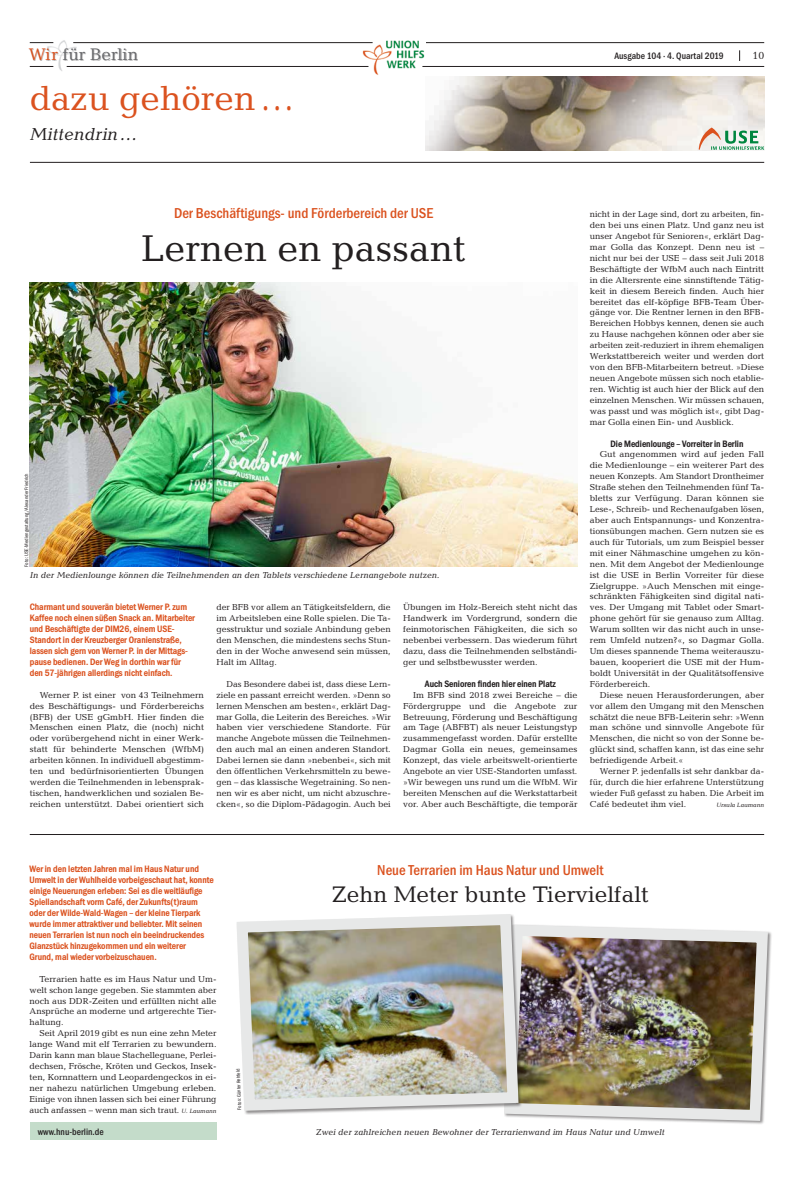
<style>
.page{position:relative;width:794px;height:1179px;background:#fff}
.page>*{position:absolute;margin:0;border:0;box-sizing:border-box;transform-origin:0 0}
.t1{font:37.62px "Candida Std";color:#231f20}
.t2{font:35px "Candida Std";color:#db521f}
.t3{font:22.75px "Candida Std";color:#231f20}
.t4{font:italic 17.5px "Candida Std";color:#231f20}
.t5{font:16.97px "Candida Std";color:#67686b}
.t6{font:700 14.88px "Franklin Gothic Cond";color:#db521f}
.t7{font:10.5px "Candida Std";color:#231f20}
.t8{font:800 9.62px/10.9px "Franklin Gothic Cond";color:#db521f}
.t9{font:800 9.62px "Franklin Gothic Cond";color:#231f20}
.t10{font:700 9.62px "Franklin Gothic Cond";color:#231f20}
.t11{font:8.75px/10.9px "Candida Std";color:#231f20;text-align:justify}
.t12{font:italic 8.75px "Candida Std";color:#231f20}
.t13{font:italic 6.12px "Candida Std";color:#231f20}
.t14{font:5.25px "Franklin Gothic Cond";color:#231f20}
.s1{color:#db521f}
.s2{font-style:italic;font-size:6.12px}
</style>
<div class="page">
<img style="left:46px;top:40px;width:31px;height:31px">
<div style="left:29px;top:48px;width:109px;height:13px;background:#231f20;opacity:.3"></div>
<hr style="left:425px;top:42px;width:339px;height:1px;background:#231f20">
<img style="left:362px;top:40px;width:63px;height:35px">
<hr style="left:73px;top:42px;width:299px;height:1px;background:#231f20">
<svg style="left:30px;top:42px;width:23px;height:1px"></svg>
<svg style="left:30px;top:66px;width:23px;height:1px"></svg>
<hr style="left:67px;top:66px;width:301px;height:1px;background:#231f20">
<hr style="left:422px;top:66px;width:342px;height:1px;background:#231f20">
<hr style="left:30px;top:162px;width:734px;height:1px;background:#231f20">
<img style="left:426px;top:76px;width:338px;height:75px">
<svg style="left:698px;top:127px;width:66px;height:23px"></svg>
<img style="left:30px;top:283px;width:547px;height:283px">
<hr style="left:30px;top:834px;width:734px;height:1px;background:#231f20">
<img style="left:505px;top:925px;width:267px;height:199px">
<img style="left:236px;top:914px;width:288px;height:202px">
<div style="left:30px;top:1122px;width:186px;height:17px;background:#c4dcca"></div>
<h3 class="t5" style="left:29px;top:45px;width:111px"><span class="s1">Wir</span> für Berlin</h3>
<p class="t10" style="left:614px;top:50px;width:111px">Ausgabe 104 · 4. Quartal 2019</p>
<p class="t7" style="left:752px;top:49px;width:13px">10</p>
<h2 class="t2" style="left:30px;top:78px;width:266px">dazu gehören…</h2>
<h3 class="t4" style="left:30px;top:124px;width:109px">Mittendrin…</h3>
<h3 class="t6" style="left:174px;top:204px;width:261px">Der Beschäftigungs- und Förderbereich der USE</h3>
<p class="t14" style="left:23px;top:566px;width:95px;rotate:-90deg">Foto: USE-Mediengestaltung /Alexander Friedrich</p>
<h1 class="t1" style="left:141px;top:227px;width:326px">Lernen en passant</h1>
<p class="t12" style="left:30px;top:569px;width:411px">In der Medienlounge können die Teilnehmenden an den Tablets verschiedene Lernangebote nutzen.</p>
<p class="t8" style="left:30px;top:601px;width:167px">Charmant und souverän bietet Werner P. zum Kaffee noch einen süßen Snack an. Mitarbeiter und Beschäftigte der DIM26, einem USE-Standort in der Kreuzberger Oranienstraße, lassen sich gern von Werner P. in der Mittags&shy;pause bedienen. Der Weg in dorthin war für den 57-jährigen allerdings nicht einfach.</p>
<p class="t11" style="left:30px;top:689px;width:176px;text-indent:10px">Werner P. ist einer von 43 Teilnehmern des Beschäftigungs- und Förderbereichs (BFB) der USE gGmbH. Hier finden die Menschen einen Platz, die (noch) nicht oder vorübergehend nicht in einer Werk&shy;statt für behinderte Menschen (WfbM) arbeiten können. In individuell abgestimm&shy;ten und bedürfnisorientierten Übungen werden die Teilnehmenden in lebensprak&shy;tischen, handwerklichen und sozialen Be&shy;reichen unterstützt. Dabei orientiert sich</p>
<p class="t11" style="left:216px;top:601px;width:176px">der BFB vor allem an Tätigkeitsfeldern, die im Arbeitsleben eine Rolle spielen. Die Ta&shy;gesstruktur und soziale Anbindung geben den Menschen, die mindestens sechs Stun&shy;den in der Woche anwesend sein müssen, Halt im Alltag.</p>
<p class="t11" style="left:216px;top:678px;width:176px;text-indent:10px">Das Besondere dabei ist, dass diese Lern&shy;ziele en passant erreicht werden. »Denn so lernen Menschen am besten«, erklärt Dag&shy;mar Golla, die Leiterin des Bereiches. »Wir haben vier verschiedene Standorte. Für manche Angebote müssen die Teilnehmen&shy;den auch mal an einen anderen Standort.<br>Dabei lernen sie dann »nebenbei«, sich mit den öffentlichen Verkehrsmitteln zu bewe&shy;gen – das klassische Wegetraining. So nen&shy;nen wir es aber nicht, um nicht abzuschre&shy;cken«, so die Diplom-Pädagogin. Auch bei</p>
<p class="t11" style="left:403px;top:601px;width:176px">Übungen im Holz-Bereich steht nicht das Handwerk im Vordergrund, sondern die feinmotorischen Fähigkeiten, die sich so nebenbei verbessern. Das wiederum führt dazu, dass die Teilnehmenden selbständi&shy;ger und selbstbewusster werden.</p>
<p class="t9" style="left:425px;top:678px;width:132px">Auch Senioren finden hier einen Platz</p>
<p class="t11" style="left:403px;top:689px;width:176px;text-indent:10px">Im BFB sind 2018 zwei Bereiche – die Fördergruppe und die Angebote zur Betreuung, Förderung und Beschäftigung am Tage (ABFBT) als neuer Leistungstyp zusammengefasst worden. Dafür erstellte Dagmar Golla ein neues, gemeinsames Konzept, das viele arbeitswelt-orientierte Angebote an vier USE-Standorten umfasst. »Wir bewegen uns rund um die WfbM. Wir bereiten Menschen auf die Werkstattarbeit vor. Aber auch Beschäftigte, die temporär</p>
<p class="t11" style="left:590px;top:209px;width:176px">nicht in der Lage sind, dort zu arbeiten, fin&shy;den bei uns einen Platz. Und ganz neu ist unser Angebot für Senioren«, erklärt Dag&shy;mar Golla das Konzept. Denn neu ist – nicht nur bei der USE – dass seit Juli 2018<br>Beschäftigte der WfbM auch nach Eintritt in die Altersrente eine sinnstiftende Tätig&shy;keit in diesem Bereich finden. Auch hier bereitet das elf-köpfige BFB-Team Über&shy;gänge vor. Die Rentner lernen in den BFB-Bereichen Hobbys kennen, denen sie auch zu Hause nachgehen können oder aber sie arbeiten zeit-reduziert in ihrem ehemaligen Werkstattbereich weiter und werden dort von den BFB-Mitarbeitern betreut. »Diese neuen Angebote müssen sich noch etablie&shy;ren. Wichtig ist auch hier der Blick auf den einzelnen Menschen. Wir müssen schauen, was passt und was möglich ist«, gibt Dag&shy;mar Golla einen Ein- und Ausblick.</p>
<p class="t9" style="left:610px;top:438px;width:134px">Die Medienlounge – Vorreiter in Berlin</p>
<p class="t11" style="left:590px;top:449px;width:176px;text-indent:10px">Gut angenommen wird auf jeden Fall die Medienlounge – ein weiterer Part des neuen Konzepts. Am Standort Drontheimer Straße stehen den Teilnehmenden fünf Ta&shy;bletts zur Verfügung. Daran können sie Lese-, Schreib- und Rechenaufgaben lösen, aber auch Entspannungs- und Konzentra&shy;tionsübungen machen. Gern nutzen sie es auch für Tutorials, um zum Beispiel besser mit einer Nähmaschine umgehen zu kön&shy;nen. Mit dem Angebot der Medienlounge ist die USE in Berlin Vorreiter für diese Zielgruppe. »Auch Menschen mit einge&shy;schränkten Fähigkeiten sind digital nati&shy;ves. Der Umgang mit Tablet oder Smart&shy;phone gehört für sie genauso zum Alltag.<br>Warum sollten wir das nicht auch in unse&shy;rem Umfeld nutzen?«, so Dagmar Golla.<br>Um dieses spannende Thema weiterauszu&shy;bauen, kooperiert die USE mit der Hum&shy;boldt Universität in der Qualitätsoffensive Förderbereich.</p>
<p class="t11" style="left:590px;top:689px;width:176px;text-indent:10px">Diese neuen Herausforderungen, aber vor allem den Umgang mit den Menschen schätzt die neue BFB-Leiterin sehr: »Wenn man schöne und sinnvolle Angebote für Menschen, die nicht so von der Sonne be&shy;glückt sind, schaffen kann, ist das eine sehr befriedigende Arbeit.«</p>
<p class="t11" style="left:590px;top:765px;width:176px;text-indent:10px">Werner P. jedenfalls ist sehr dankbar da&shy;für, durch die hier erfahrene Unterstützung wieder Fuß gefasst zu haben. Die Arbeit im Café bedeutet ihm viel.</p>
<p class="t13" style="left:716px;top:801px;width:49px">Ursula Laumann</p>
<p class="t8" style="left:30px;top:863px;width:171px">Wer in den letzten Jahren mal im Haus Natur und</p>
<h3 class="t6" style="left:377px;top:861px;width:228px">Neue Terrarien im Haus Natur und Umwelt</h3>
<p class="t8" style="left:30px;top:874px;width:186px">Umwelt in der Wuhlheide vorbeigeschaut hat, konnte einige Neuerungen erleben: Sei es die weitläufige Spiellandschaft vorm Café, der Zukunfts(t)raum oder der Wilde-Wald-Wagen – der kleine Tierpark wurde immer attraktiver und beliebter. Mit seinen neuen Terrarien ist nun noch ein beeindruckendes Glanzstück hinzugekommen und ein weiterer<br>Grund, mal wieder vorbeizuschauen.</p>
<p class="t11" style="left:30px;top:973px;width:188px;text-indent:10px">Terrarien hatte es im Haus Natur und Um&shy;welt schon lange gegeben. Sie stammten aber noch aus DDR-Zeiten und erfüllten nicht alle Ansprüche an moderne und artgerechte Tier&shy;haltung.</p>
<p class="t11" style="left:30px;top:1027px;width:188px;text-indent:10px">Seit April 2019 gibt es nun eine zehn Meter lange Wand mit elf Terrarien zu bewundern.<br>Darin kann man blaue Stachelleguane, Perlei&shy;dechsen, Frösche, Kröten und Geckos, Insek&shy;ten, Kornnattern und Leopardengeckos in ei&shy;ner nahezu natürlichen Umgebung erleben.<br>Einige von ihnen lassen sich bei einer Führung auch anfassen – wenn man sich traut. <span class="s2">U. Laumann</span></p>
<p class="t10" style="left:38px;top:1125px;width:67px">www.hnu-berlin.de</p>
<h3 class="t3" style="left:332px;top:881px;width:318px">Zehn Meter bunte Tiervielfalt</h3>
<p class="t14" style="left:237px;top:1109px;width:42px;rotate:-92deg">Fotos: Günter Rehfeld</p>
<p class="t12" style="left:316px;top:1126px;width:350px">Zwei der zahlreichen neuen Bewohner der Terrarienwand im Haus Natur und Umwelt</p>
</div>
